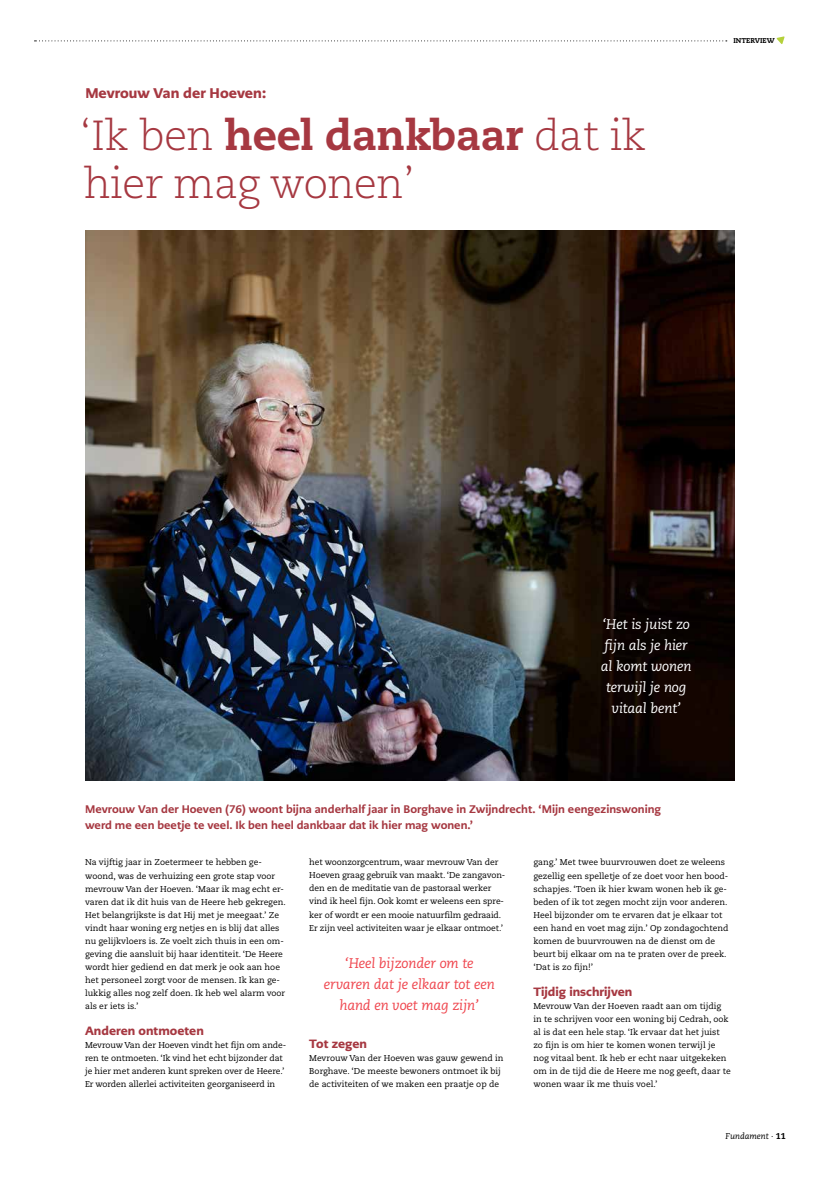
<style>
.page{position:relative;width:820px;height:1177px;background:#fff}
.page>*{position:absolute;margin:0;border:0;box-sizing:border-box;transform-origin:0 0}
.t1{font:800 42px "Caecilia LT Pro 85";letter-spacing:-.01em;color:#a63841}
.t2{font:300 42px "Caecilia LT Pro 45";letter-spacing:-.01em;color:#a63841}
.t3{font:italic 14px/21px "Caecilia LT Pro 56";letter-spacing:-.01em;color:#ef464e;text-align:center}
.t4{font:italic 14px/21px "Caecilia LT Pro 56";letter-spacing:-.01em;color:#fff;text-align:center}
.t5{font:900 14px "PMN Caecilia Sans Text";color:#a63841}
.t6{font:900 12px "PMN Caecilia Sans Text";color:#a63841}
.t7{font:800 11px/16px "PMN Caecilia Sans Text";color:#a63841}
.t8{font:8.5px/13px "Caecilia LT Pro 55 Roman";color:#000}
.t9{font:italic 8.5px "Caecilia LT Pro 56";color:#000}
.t10{font:800 7px "Caecilia LT Pro 85";color:#000}
.s1{font-family:"Caecilia LT Pro 45";font-weight:300}
.s2{font-family:"Caecilia LT Pro 55 Roman";font-style:normal}
.s3{font-family:"Caecilia LT Pro 85";font-weight:800;font-style:normal}
</style>
<div class="page">
<svg style="left:35px;top:40px;width:691px;height:1px"></svg>
<svg style="left:776px;top:36px;width:8px;height:8px"></svg>
<img style="left:85px;top:231px;width:649px;height:549px">
<h2 class="t5" style="left:85px;top:84px;width:182px">Mevrouw Van der Hoeven:</h2>
<h1 class="t1" style="left:80px;top:106px;width:567px"><span class="s1">‘Ik ben</span> heel dankbaar <span class="s1">dat ik</span></h1>
<h1 class="t2" style="left:84px;top:156px;width:332px">hier mag wonen’</h1>
<p class="t10" style="left:733px;top:36px;width:43px">INTERVIEW</p>
<h2 class="t4" style="left:600px;top:613px;width:92px">‘Het is juist zo fijn als je hier al komt wonen terwijl je nog vitaal bent’</h2>
<p class="t7" style="left:85px;top:801px;width:577px">Mevrouw Van der Hoeven (76) woont bijna anderhalf jaar in Borghave in Zwijndrecht. ‘Mijn eengezinswoning werd me een beetje te veel. Ik ben heel dankbaar dat ik hier mag wonen.’</p>
<p class="t8" style="left:533px;top:855px;width:196px">gang.’ Met twee buurvrouwen doet ze weleens gezellig een spelletje of ze doet voor hen bood&shy;schapjes. ‘Toen ik hier kwam wonen heb ik ge&shy;beden of ik tot zegen mocht zijn voor anderen.<br>Heel bijzonder om te ervaren dat je elkaar tot een hand en voet mag zijn.’ Op zondagochtend komen de buurvrouwen na de dienst om de beurt bij elkaar om na te praten over de preek. ‘Dat is zo fijn!’</p>
<h3 class="t6" style="left:533px;top:983px;width:100px">Tijdig inschrijven</h3>
<p class="t8" style="left:533px;top:998px;width:199px">Mevrouw Van der Hoeven raadt aan om tijdig in te schrijven voor een woning bij Cedrah, ook al is dat een hele stap. ‘Ik ervaar dat het juist zo fijn is om hier te komen wonen terwijl je nog vitaal bent. Ik heb er echt naar uitgekeken om in de tijd die de Heere me nog geeft, daar te wonen waar ik me thuis voel.’</p>
<p class="t8" style="left:85px;top:855px;width:202px">Na vijftig jaar in Zoetermeer te hebben ge&shy;woond, was de verhuizing een grote stap voor mevrouw Van der Hoeven. ‘Maar ik mag echt er&shy;varen dat ik dit huis van de Heere heb gekregen.<br>Het belangrijkste is dat Hij met je meegaat.’ Ze vindt haar woning erg netjes en is blij dat alles nu gelijkvloers is. Ze voelt zich thuis in een om&shy;geving die aansluit bij haar identiteit. ‘De Heere wordt hier gediend en dat merk je ook aan hoe het personeel zorgt voor de mensen. Ik kan ge&shy;lukkig alles nog zelf doen. Ik heb wel alarm voor als er iets is.’</p>
<h3 class="t6" style="left:85px;top:1022px;width:120px">Anderen ontmoeten</h3>
<p class="t8" style="left:85px;top:1037px;width:203px">Mevrouw Van der Hoeven vindt het fijn om ande&shy;ren te ontmoeten. ‘Ik vind het echt bijzonder dat je hier met anderen kunt spreken over de Heere.’ Er worden allerlei activiteiten georganiseerd in</p>
<p class="t8" style="left:309px;top:855px;width:197px">het woonzorgcentrum, waar mevrouw Van der Hoeven graag gebruik van maakt. ‘De zangavon&shy;den en de meditatie van de pastoraal werker vind ik heel fijn. Ook komt er weleens een spre&shy;ker of wordt er een mooie natuurfilm gedraaid.<br>Er zijn veel activiteiten waar je elkaar ontmoet.’</p>
<h2 class="t3" style="left:323px;top:952px;width:172px">‘Heel bijzonder om te ervaren dat je elkaar tot een hand en voet mag zijn’</h2>
<h3 class="t6" style="left:309px;top:1035px;width:59px">Tot zegen</h3>
<p class="t8" style="left:309px;top:1050px;width:196px">Mevrouw Van der Hoeven was gauw gewend in<br>Borghave. ‘De meeste bewoners ontmoet ik bij de activiteiten of we maken een praatje op de</p>
<p class="t9" style="left:725px;top:1130px;width:62px">Fundament <span class="s2">∙</span> <span class="s3">11</span></p>
</div>
